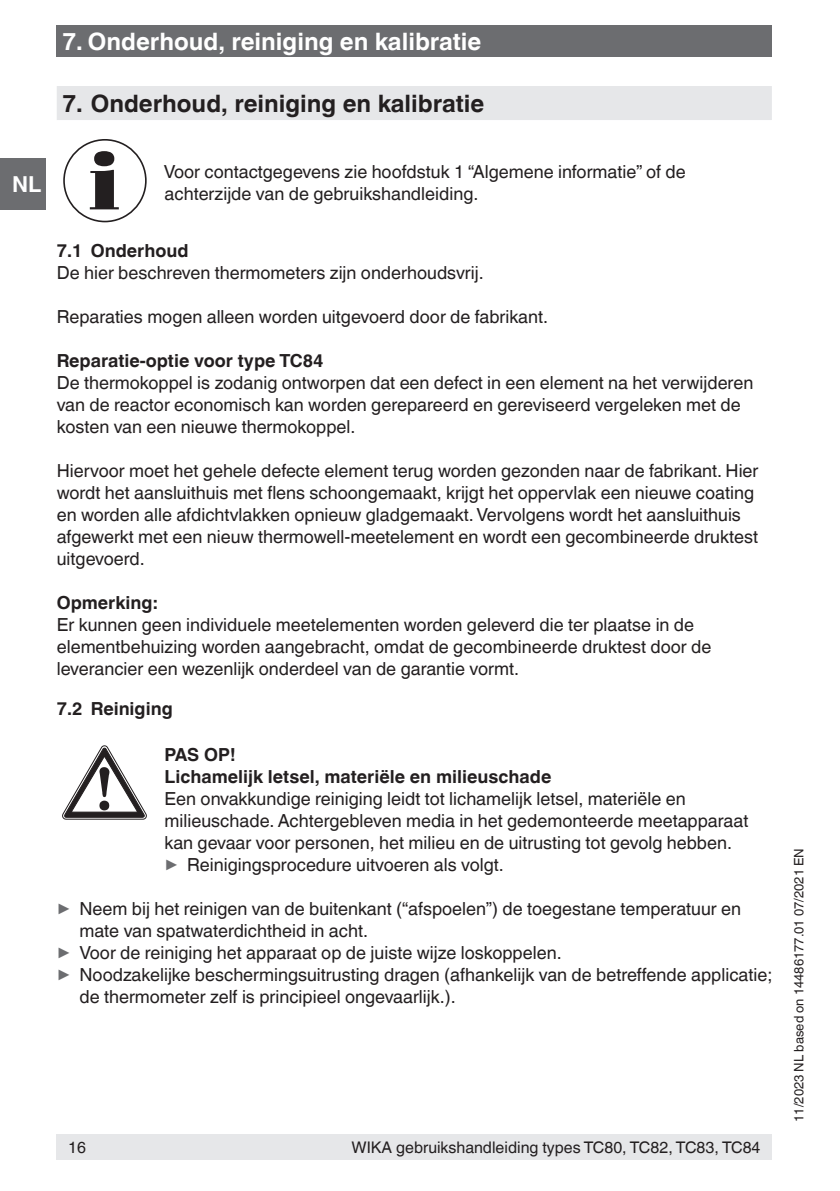
<style>
.page{position:relative;width:840px;height:1191px;background:#fff}
.page>*{position:absolute;margin:0;border:0;box-sizing:border-box;transform-origin:0 0}
.t1{font:700 24px "Helvetica World";color:#fff}
.t2{font:700 24px "Helvetica World";color:#231f20}
.t3{font:700 22px "Helvetica World";color:#fff}
.t4{font:18px/22px "Helvetica World";color:#231f20}
.t5{font:700 18px/22px "Helvetica World";color:#231f20}
.t6{font:16px "Helvetica World";color:#231f20}
.t7{font:13px "Helvetica World";color:#231f20}
.s1{font-size:17.6px;color:#6c6d70}
</style>
<div class="page">
<div style="left:57px;top:26px;width:714px;height:31px;background:#6c6d70"></div>
<div style="left:0;top:159px;width:45px;height:51px;background:#6c6d70"></div>
<div style="left:57px;top:1134px;width:714px;height:25px;background:#e6e7e9"></div>
<div style="left:57px;top:86px;width:714px;height:34px;background:#e6e7e9"></div>
<svg style="left:90px;top:151px;width:29px;height:58px"></svg>
<div style="left:63px;top:139px;width:84px;height:83px;border:2px solid #231f20;border-radius:50%"></div>
<svg style="left:62px;top:745px;width:84px;height:74px"></svg>
<h1 class="t1" style="left:62px;top:27px;width:420px">7. Onderhoud, reiniging en kalibratie</h1>
<h1 class="t2" style="left:62px;top:89px;width:423px">7. Onderhoud, reiniging en kalibratie</h1>
<p class="t3" style="left:12px;top:172px;width:31px">NL</p>
<p class="t4" style="left:164px;top:160px;width:523px">Voor contactgegevens zie hoofdstuk 1 “Algemene informatie” of de achterzijde van de gebruikshandleiding.</p>
<p class="t5" style="left:57px;top:239px;width:133px">7.1 Onderhoud</p>
<p class="t4" style="left:57px;top:261px;width:428px">De hier beschreven thermometers zijn onderhoudsvrij.</p>
<p class="t4" style="left:57px;top:305px;width:492px">Reparaties mogen alleen worden uitgevoerd door de fabrikant.</p>
<p class="t5" style="left:57px;top:349px;width:268px">Reparatie-optie voor type TC84</p>
<p class="t4" style="left:57px;top:371px;width:697px">De thermokoppel is zodanig ontworpen dat een defect in een element na het verwijderen van de reactor economisch kan worden gerepareerd en gereviseerd vergeleken met de kosten van een nieuwe thermokoppel.</p>
<p class="t4" style="left:57px;top:459px;width:702px">Hiervoor moet het gehele defecte element terug worden gezonden naar de fabrikant. Hier wordt het aansluithuis met flens schoongemaakt, krijgt het oppervlak een nieuwe coating en worden alle afdichtvlakken opnieuw gladgemaakt. Vervolgens wordt het aansluithuis afgewerkt met een nieuw thermowell-meetelement en wordt een gecombineerde druktest uitgevoerd.</p>
<p class="t5" style="left:57px;top:591px;width:102px">Opmerking:</p>
<p class="t4" style="left:57px;top:613px;width:655px">Er kunnen geen individuele meetelementen worden geleverd die ter plaatse in de elementbehuizing worden aangebracht, omdat de gecombineerde druktest door de leverancier een wezenlijk onderdeel van de garantie vormt.</p>
<p class="t5" style="left:57px;top:697px;width:117px">7.2 Reiniging</p>
<p class="t5" style="left:164px;top:743px;width:388px">PAS OP!<br>Lichamelijk letsel, materiële en milieuschade</p>
<p class="t4" style="left:164px;top:787px;width:585px">Een onvakkundige reiniging leidt tot lichamelijk letsel, materiële en milieuschade. Achtergebleven media in het gedemonteerde meetapparaat kan gevaar voor personen, het milieu en de uitrusting tot gevolg hebben. <span class="s1">▶</span> Reinigingsprocedure uitvoeren als volgt.</p>
<p class="t4" style="left:57px;top:897px;width:685px"><span class="s1">▶</span> Neem bij het reinigen van de buitenkant (“afspoelen”) de toegestane temperatuur en</p>
<p class="t4" style="left:79px;top:919px;width:290px">mate van spatwaterdichtheid in acht.</p>
<p class="t4" style="left:57px;top:941px;width:506px"><span class="s1">▶</span> Voor de reiniging het apparaat op de juiste wijze loskoppelen.</p>
<p class="t4" style="left:57px;top:963px;width:716px"><span class="s1">▶</span> Noodzakelijke beschermingsuitrusting dragen (afhankelijk van de betreffende applicatie;</p>
<p class="t4" style="left:79px;top:985px;width:377px">de thermometer zelf is principieel ongevaarlijk.).</p>
<p class="t6" style="left:68px;top:1137px;width:19px">16</p>
<p class="t6" style="left:351px;top:1137px;width:410px">WIKA gebruikshandleiding types TC80, TC82, TC83, TC84</p>
<p class="t7" style="left:790px;top:1121px;width:275px;rotate:-90deg">11/2023 NL based on 14486177.01 07/2021 EN</p>
</div>
